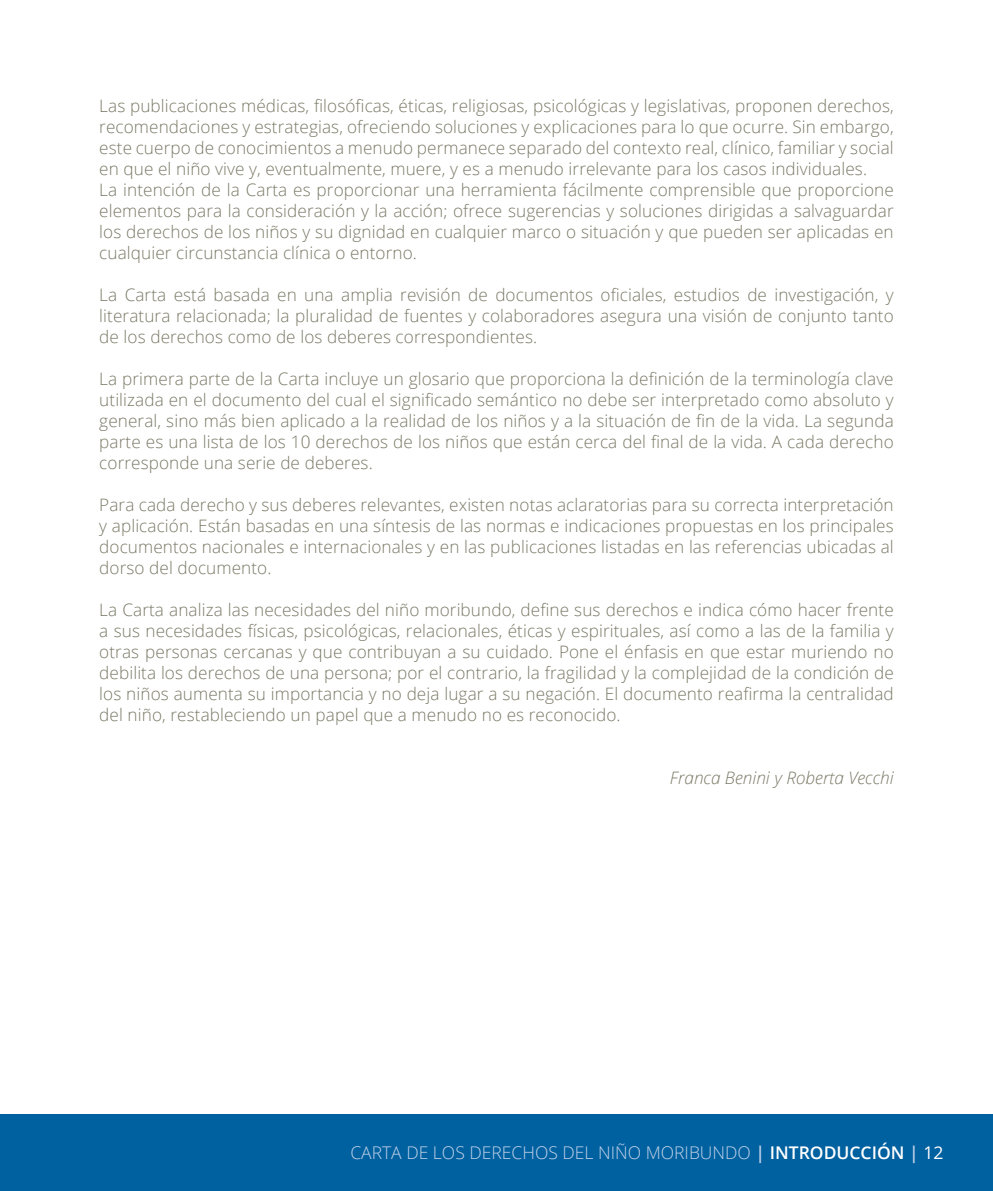
<style>
.page{position:relative;width:993px;height:1191px;background:#fff}
.page>*{position:absolute;margin:0;border:0;box-sizing:border-box;transform-origin:0 0}
.t1{font:300 17.5px "Open Sans";color:#c2d1e8}
.t2{font:300 17.15px/21px "Open Sans";letter-spacing:.005em;color:#7a7966;text-align:justify}
.t3{font:italic 300 17.15px "Open Sans";color:#7a7966}
.s1{font-weight:600}
.s2{font-weight:600;color:#fff}
.s3{font-weight:400;color:#fff}
</style>
<div class="page">
<div style="left:0;top:1114px;width:992px;height:77px;background:#0061a1"></div>
<p class="t2" style="left:99px;top:95px;width:795px;text-align:left">Las publicaciones médicas, filosóficas, éticas, religiosas, psicológicas y legislativas, proponen derechos, recomendaciones y estrategias, ofreciendo soluciones y explicaciones para lo que ocurre. Sin embargo, este cuerpo de conocimientos a menudo permanece separado del contexto real, clínico, familiar y social en que el niño vive y, eventualmente, muere, y es a menudo irrelevante para los casos individuales.<br>La intención de la Carta es proporcionar una herramienta fácilmente comprensible que proporcione elementos para la consideración y la acción; ofrece sugerencias y soluciones dirigidas a salvaguardar los derechos de los niños y su dignidad en cualquier marco o situación y que pueden ser aplicadas en cualquier circunstancia clínica o entorno.</p>
<p class="t2" style="left:99px;top:284px;width:795px">La Carta está basada en una amplia revisión de documentos oficiales, estudios de investigación, y literatura relacionada; la pluralidad de fuentes y colaboradores asegura una visión de conjunto tanto de los derechos como de los deberes correspondientes.</p>
<p class="t2" style="left:99px;top:368px;width:795px">La primera parte de la Carta incluye un glosario que proporciona la definición de la terminología clave utilizada en el documento del cual el significado semántico no debe ser interpretado como absoluto y general, sino más bien aplicado a la realidad de los niños y a la situación de fin de la vida. La segunda parte es una lista de los 10 derechos de los niños que están cerca del final de la vida. A cada derecho corresponde una serie de deberes.</p>
<p class="t2" style="left:99px;top:494px;width:795px">Para cada derecho y sus deberes relevantes, existen notas aclaratorias para su correcta interpretación y aplicación. Están basadas en una síntesis de las normas e indicaciones propuestas en los principales documentos nacionales e internacionales y en las publicaciones listadas en las referencias ubicadas al dorso del documento.</p>
<p class="t2" style="left:99px;top:599px;width:795px">La Carta analiza las necesidades del niño moribundo, define sus derechos e indica cómo hacer frente a sus necesidades físicas, psicológicas, relacionales, éticas y espirituales, así como a las de la familia y otras personas cercanas y que contribuyan a su cuidado. Pone el énfasis en que estar muriendo no debilita los derechos de una persona; por el contrario, la fragilidad y la complejidad de la condición de los niños aumenta su importancia y no deja lugar a su negación. El documento reafirma la centralidad del niño, restableciendo un papel que a menudo no es reconocido.</p>
<p class="t3" style="left:669px;top:766px;width:225px">Franca Benini y Roberta Vecchi</p>
<p class="t1" style="left:350px;top:1140px;width:594px">CARTA DE LOS DERECHOS DEL NIÑO MORIBUNDO <span class="s1">|</span> <span class="s2">INTRODUCCIÓN</span> <span class="s1">|</span> <span class="s3">12</span></p>
</div>
